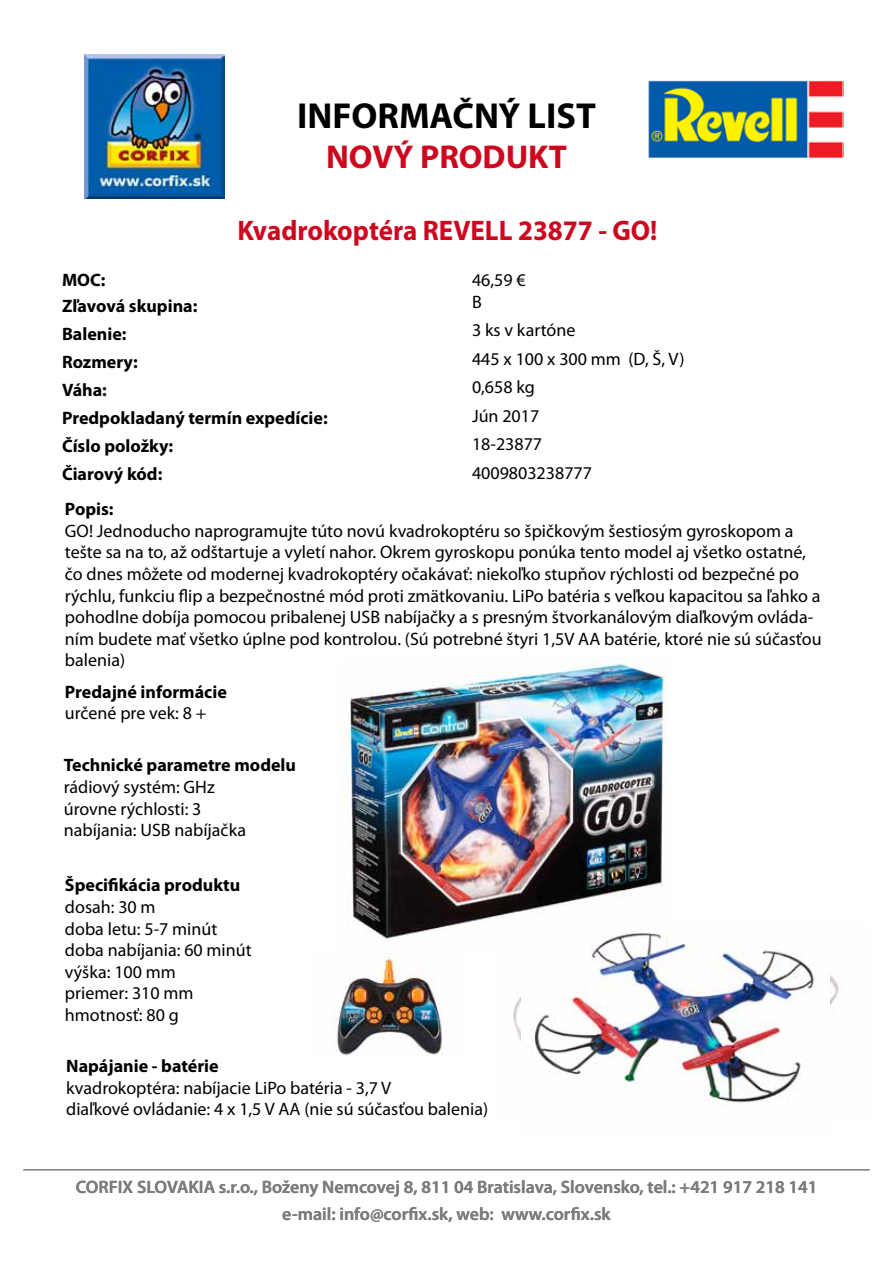
<style>
.page{position:relative;width:893px;height:1263px;background:#fff}
.page>*{position:absolute;margin:0;border:0;box-sizing:border-box;transform-origin:0 0}
.t1{font:700 36.3px "Myriad Pro";color:#000}
.t2{font:700 33.15px "Myriad Pro";color:#cd071e}
.t3{font:700 28.35px "Myriad Pro";color:#cd071e;scale:.95 1}
.t4{font:18px/21.6px "Myriad Pro";color:#000}
.t5{font:700 18px/27.9px "Myriad Pro";color:#000}
.t6{font:600 18px/27px "Myriad Pro";color:#7b7c7e;text-align:center}
</style>
<div class="page">
<img style="left:85px;top:54px;width:140px;height:145px">
<hr style="left:23px;top:1169px;width:847px;height:1px;background:#7b7c7e">
<img style="left:648px;top:80px;width:196px;height:78px">
<img style="left:513px;top:974px;width:326px;height:67px">
<img style="left:331px;top:953px;width:112px;height:102px">
<img style="left:340px;top:660px;width:326px;height:281px">
<img style="left:522px;top:921px;width:307px;height:182px">
<h1 class="t1" style="left:297px;top:92px;width:300px">INFORMAČNÝ LIST</h1>
<h2 class="t2" style="left:326px;top:135px;width:242px">NOVÝ PRODUKT</h2>
<h3 class="t3" style="left:237px;top:212px;width:444px">Kvadrokoptéra REVELL 23877 - GO!</h3>
<p class="t5" style="left:62px;top:267px;width:137px;line-height:25.8px">MOC:<br>Zľavová skupina:</p>
<p class="t5" style="left:62px;top:320px;width:267px">Balenie:<br>Rozmery:<br>Váha:<br>Predpokladaný termín expedície:<br>Číslo položky:<br>Čiarový kód:</p>
<p class="t4" style="left:472px;top:269px;width:55px">46,59 €<br>B</p>
<p class="t4" style="left:472px;top:316px;width:214px;line-height:28.3px">3 ks v kartóne<br>445 x 100 x 300 mm (D, Š, V)<br>0,658 kg<br>Jún 2017<br>18-23877<br>4009803238777</p>
<p class="t5" style="left:65px;top:494px;width:50px">Popis:</p>
<p class="t4" style="left:65px;top:520px;width:758px">GO! Jednoducho naprogramujte túto novú kvadrokoptéru so špičkovým šestiosým gyroskopom a tešte sa na to, až odštartuje a vyletí nahor. Okrem gyroskopu ponúka tento model aj všetko ostatné, čo dnes môžete od modernej kvadrokoptéry očakávať: niekoľko stupňov rýchlosti od bezpečné po rýchlu, funkciu flip a bezpečnostné mód proti zmätkovaniu. LiPo batéria s veľkou kapacitou sa ľahko a pohodlne dobíja pomocou pribalenej USB nabíjačky a s presným štvorkanálovým diaľkovým ovláda&shy;ním budete mať všetko úplne pod kontrolou. (Sú potrebné štyri 1,5V AA batérie, ktoré nie sú súčasťou balenia)</p>
<p class="t5" style="left:65px;top:677px;width:163px">Predajné informácie</p>
<p class="t4" style="left:65px;top:702px;width:143px">určené pre vek: 8 +</p>
<p class="t5" style="left:64px;top:751px;width:234px">Technické parametre modelu</p>
<p class="t4" style="left:64px;top:776px;width:184px">rádiový systém: GHz úrovne rýchlosti: 3 nabíjania: USB nabíjačka</p>
<p class="t5" style="left:65px;top:871px;width:177px">Špecifikácia produktu</p>
<p class="t4" style="left:65px;top:896px;width:188px">dosah: 30 m<br>doba letu: 5-7 minút doba nabíjania: 60 minút výška: 100 mm<br>priemer: 310 mm hmotnosť: 80 g</p>
<p class="t5" style="left:66px;top:1052px;width:154px">Napájanie - batérie</p>
<p class="t4" style="left:66px;top:1077px;width:423px">kvadrokoptéra: nabíjacie LiPo batéria - 3,7 V<br>diaľkové ovládanie: 4 x 1,5 V AA (nie sú súčasťou balenia)</p>
<p class="t6" style="left:76px;top:1173px;width:743px">CORFIX SLOVAKIA s.r.o., Boženy Nemcovej 8, 811 04 Bratislava, Slovensko, tel.: +421 917 218 141 e-mail: info@corfix.sk, web: www.corfix.sk</p>
</div>
